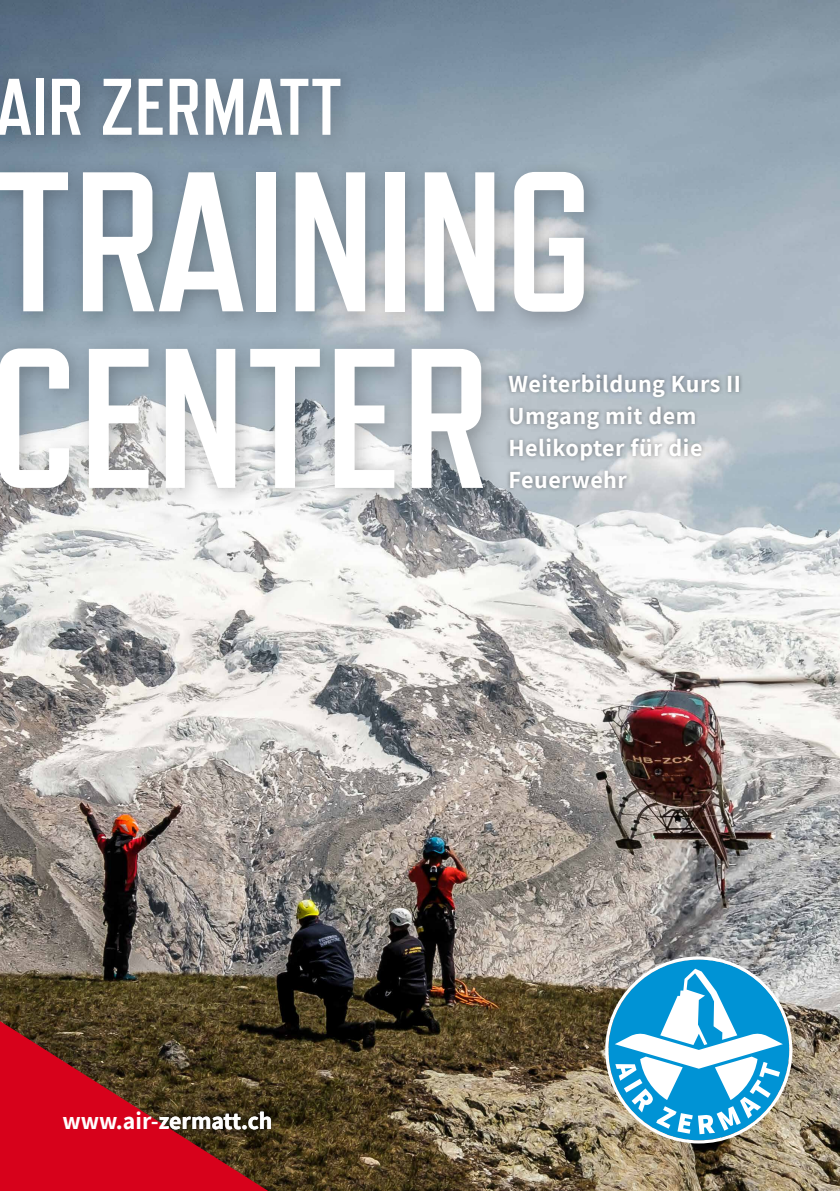
<style>
.page{position:relative;width:840px;height:1191px;background:#fff}
.page>*{position:absolute;margin:0;border:0;box-sizing:border-box;transform-origin:0 0}
.t1{font:700 198.6px/176.6px "Refrigerator Deluxe";color:#fff}
.t2{font:700 80px "Refrigerator Deluxe";color:#fff}
.t3{font:700 24px/32px "Assistant";letter-spacing:.02em;color:#fff}
.t4{font:700 24px "Assistant";color:#fff}
</style>
<div class="page">
<img style="left:0;top:0;width:839px;height:1191px">
<div style="left:54px;top:1102px;width:227px;height:36px;background:#000;opacity:.75"></div>
<svg style="left:0;top:1021px;width:268px;height:170px;background:#8e1c1c"></svg>
<div style="left:503px;top:370px;width:240px;height:122px;background:#000;opacity:.4"></div>
<svg style="left:605px;top:956px;width:187px;height:187px"></svg>
<div style="left:0;top:64px;width:607px;height:447px;background:#000;opacity:.25"></div>
<h2 class="t2" style="left:-4px;top:63px;width:348px">AIR ZERMATT</h2>
<h1 class="t1" style="left:-10px;top:155px;width:605px">TRAINING<br>CENTER</h1>
<p class="t3" style="left:508px;top:367px;width:234px">Weiterbildung Kurs II<br>Umgang mit dem<br>Helikopter für die<br>Feuerwehr</p>
<p class="t4" style="left:62px;top:1104px;width:211px">www.air-zermatt.ch</p>
</div>
